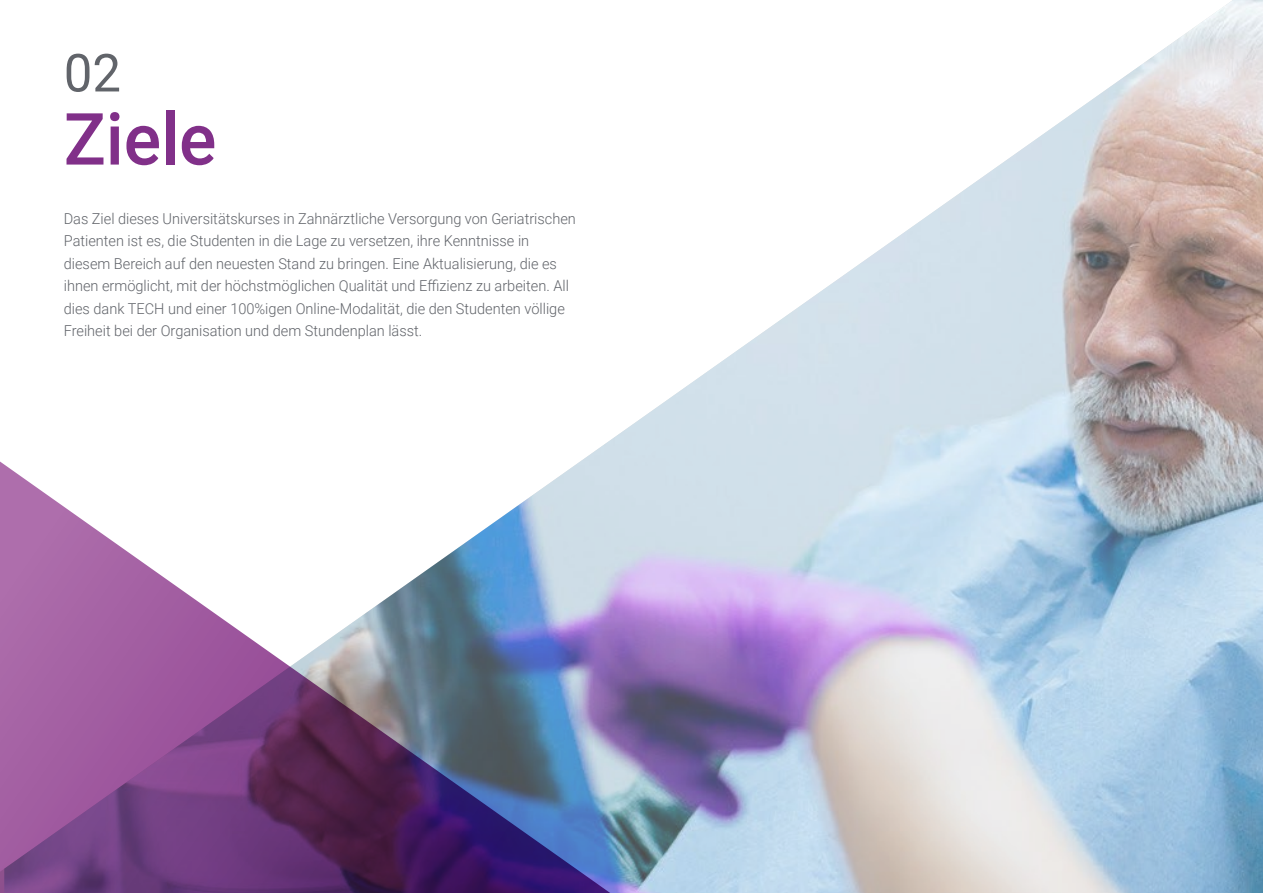
<style>
.page{position:relative;width:1263px;height:893px;background:#fff}
.page>*{position:absolute;margin:0;border:0;box-sizing:border-box;transform-origin:0 0}
.t1{font:500 72px "Roboto";color:#813089}
.t2{font:52.5px "Roboto";color:#61646a}
.t3{font:300 15px/22.5px "Roboto";color:#61646a}
</style>
<div class="page">
<img style="left:602px;top:0;width:661px;height:893px">
<svg style="left:0;top:446px;width:640px;height:447px"></svg>
<h2 class="t2" style="left:64px;top:36px;width:59px">02</h2>
<h1 class="t1" style="left:64px;top:89px;width:154px">Ziele</h1>
<p class="t3" style="left:64px;top:207px;width:514px">Das Ziel dieses Universitätskurses in Zahnärztliche Versorgung von Geriatrischen Patienten ist es, die Studenten in die Lage zu versetzen, ihre Kenntnisse in diesem Bereich auf den neuesten Stand zu bringen. Eine Aktualisierung, die es ihnen ermöglicht, mit der höchstmöglichen Qualität und Effizienz zu arbeiten. All dies dank TECH und einer 100%igen Online-Modalität, die den Studenten völlige Freiheit bei der Organisation und dem Stundenplan lässt.</p>
</div>
